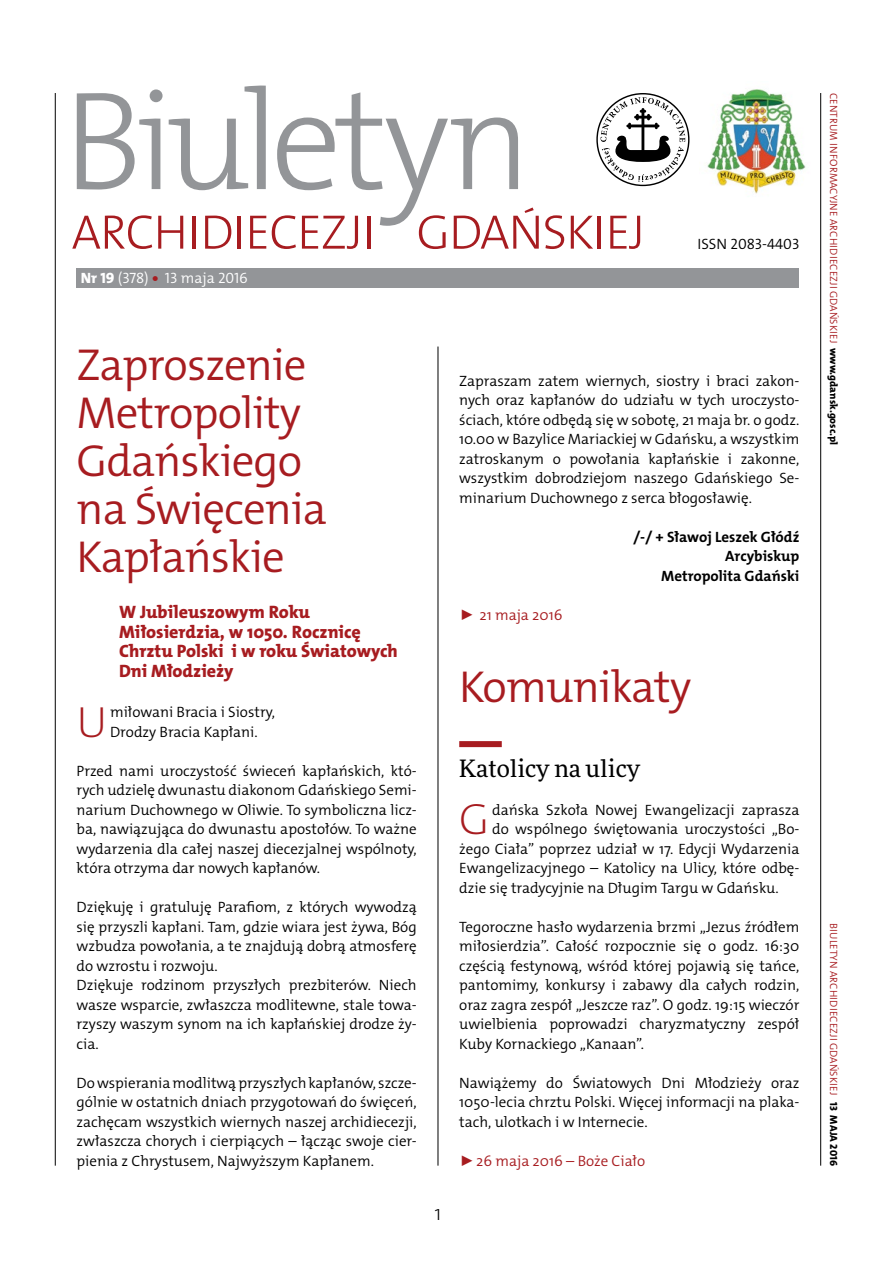
<style>
.page{position:relative;width:893px;height:1263px;background:#fff}
.page>*{position:absolute;margin:0;border:0;box-sizing:border-box;transform-origin:0 0}
.t1{font:45px/48px "The Mix HP4 Se Lig";letter-spacing:-.02em;color:#a71c20}
.t2{font:43.95px "The Mix HP2 Ex Lig";color:#a71c20}
.t3{font:24px "Freeday News";color:#000}
.t4{font:21px "The Mix HP2 Ex Lig";color:#000}
.t5{font:18px/19.5px "The Mix HP8 Ex Bld";color:#a71c20}
.t6{font:15px/19.5px "The Mix HP4 Se Lig";color:#000;text-align:justify}
.t7{font:15px/19.5px "The Mix HP7 Bld";color:#000;text-align:right}
.t8{font:15px "The Mix HP4 Se Lig";color:#a71c20}
.t9{font:15px "The Mix HP4 Se Lig";color:#fff}
.t10{font:10.5px "The Mix HP4 Se Lig";letter-spacing:.015em;color:#a71c20}
.s1{font-family:"The Mix HP8 Ex Bld"}
.s2{font-family:"The Mix HP8 Ex Bld";color:#a71c20}
.s3{font-family:"The Mix HP8 Ex Bld";color:#000}
</style>
<div class="page">
<hr style="left:55px;top:93px;width:1px;height:1073px;background:#000">
<hr style="left:438px;top:347px;width:1px;height:819px;background:#000">
<hr style="left:820px;top:93px;width:1px;height:1073px;background:#000">
<div style="left:459px;top:741px;width:43px;height:6px;background:#a71c20"></div>
<svg style="left:77px;top:89px;width:86px;height:100px"></svg>
<svg style="left:169px;top:85px;width:97px;height:105px"></svg>
<svg style="left:72px;top:215px;width:80px;height:34px"></svg>
<svg style="left:158px;top:216px;width:25px;height:33px"></svg>
<hr style="left:193px;top:216px;width:3px;height:33px;background:#a71c20">
<svg style="left:205px;top:216px;width:26px;height:33px"></svg>
<hr style="left:238px;top:216px;width:3px;height:33px;background:#a71c20">
<svg style="left:250px;top:216px;width:16px;height:33px"></svg>
<svg style="left:272px;top:92px;width:267px;height:157px"></svg>
<svg style="left:545px;top:215px;width:19px;height:34px"></svg>
<svg style="left:571px;top:216px;width:22px;height:33px"></svg>
<hr style="left:598px;top:216px;width:3px;height:33px;background:#a71c20">
<svg style="left:610px;top:216px;width:30px;height:33px"></svg>
<img style="left:707px;top:89px;width:99px;height:105px">
<svg style="left:596px;top:93px;width:93px;height:93px"></svg>
<div style="left:77px;top:268px;width:722px;height:20px;background:#939598"></div>
<p class="t9" style="left:81px;top:268px;width:169px"><span class="s1">Nr 19</span> (378) <span class="s2">•</span> 13 maja 2016</p>
<p class="t6" style="left:697px;top:234px;width:103px">ISSN 2083-4403</p>
<h1 class="t1" style="left:77px;top:341px;width:252px">Zaproszenie<br>Metropolity<br>Gdańskiego na Święcenia<br>Kapłańskie</h1>
<p class="t5" style="left:119px;top:602px;width:280px">W Jubileuszowym Roku<br>Miłosierdzia, w 1050. Rocznicę<br>Chrztu Polski i w roku Światowych<br>Dni Młodzieży</p>
<h2 class="t2" style="left:77px;top:693px;width:32px">U</h2>
<p class="t6" style="left:110px;top:702px;width:166px">miłowani Bracia i Siostry,<br>Drodzy Bracia Kapłani.</p>
<p class="t6" style="left:77px;top:761px;width:342px">Przed nami uroczystość świeceń kapłańskich, któ&shy;rych udzielę dwunastu diakonom Gdańskiego Semi&shy;narium Duchownego w Oliwie. To symboliczna licz&shy;ba, nawiązująca do dwunastu apostołów. To ważne wydarzenia dla całej naszej diecezjalnej wspólnoty, która otrzyma dar nowych kapłanów.</p>
<p class="t6" style="left:77px;top:897px;width:342px;text-align:left">Dziękuję i gratuluję Parafiom, z których wywodzą się przyszli kapłani. Tam, gdzie wiara jest żywa, Bóg wzbudza powołania, a te znajdują dobrą atmosferę do wzrostu i rozwoju.<br>Dziękuje rodzinom przyszłych prezbiterów. Niech wasze wsparcie, zwłaszcza modlitewne, stale towa&shy;rzyszy waszym synom na ich kapłańskiej drodze ży&shy;cia.</p>
<p class="t6" style="left:77px;top:1073px;width:342px">Do wspierania modlitwą przyszłych kapłanów, szcze&shy;gólnie w ostatnich dniach przygotowań do święceń, zachęcam wszystkich wiernych naszej archidiecezji, zwłaszcza chorych i cierpiących – łącząc swoje cier&shy;pienia z Chrystusem, Najwyższym Kapłanem.</p>
<h3 class="t4" style="left:434px;top:1199px;width:9px">1</h3>
<p class="t6" style="left:459px;top:371px;width:342px">Zapraszam zatem wiernych, siostry i braci zakon&shy;nych oraz kapłanów do udziału w tych uroczysto&shy;ściach, które odbędą się w sobotę, 21 maja br. o godz.<br>10.00 w Bazylice Mariackiej w Gdańsku, a wszystkim zatroskanym o powołania kapłańskie i zakonne, wszystkim dobrodziejom naszego Gdańskiego Se&shy;minarium Duchownego z serca błogosławię.</p>
<p class="t7" style="left:633px;top:527px;width:168px">/-/ + Sławoj Leszek Głódź<br>Arcybiskup<br>Metropolita Gdański</p>
<p class="t8" style="left:459px;top:605px;width:105px">► 21 maja 2016</p>
<h1 class="t1" style="left:459px;top:663px;width:233px">Komunikaty</h1>
<h3 class="t3" style="left:459px;top:754px;width:182px">Katolicy na ulicy</h3>
<h2 class="t2" style="left:459px;top:791px;width:32px">G</h2>
<p class="t6" style="left:492px;top:800px;width:309px">dańska Szkoła Nowej Ewangelizacji zaprasza</p>
<p class="t6" style="left:492px;top:819px;width:309px">do wspólnego świętowania uroczystości „Bo-</p>
<p class="t6" style="left:459px;top:839px;width:342px">żego Ciała” poprzez udział w 17. Edycji Wydarzenia</p>
<p class="t6" style="left:459px;top:858px;width:342px">Ewangelizacyjnego – Katolicy na Ulicy, które odbę-</p>
<p class="t6" style="left:459px;top:878px;width:321px">dzie się tradycyjnie na Długim Targu w Gdańsku.</p>
<p class="t6" style="left:459px;top:917px;width:342px">Tegoroczne hasło wydarzenia brzmi „Jezus źródłem miłosierdzia”. Całość rozpocznie się o godz. 16:30 częścią festynową, wśród której pojawią się tańce, pantomimy, konkursy i zabawy dla całych rodzin, oraz zagra zespół „Jeszcze raz”. O godz. 19:15 wieczór uwielbienia poprowadzi charyzmatyczny zespół Kuby Kornackiego „Kanaan”.</p>
<p class="t6" style="left:459px;top:1073px;width:342px">Nawiążemy do Światowych Dni Młodzieży oraz 1050-lecia chrztu Polski. Więcej informacji na plaka&shy;tach, ulotkach i w Internecie.</p>
<p class="t8" style="left:459px;top:1151px;width:187px">► 26 maja 2016 – Boże Ciało</p>
<p class="t10" style="left:840px;top:93px;width:354px;rotate:90deg">Centrum Informacyjne Archi di ecezji Gdański ej <span class="s3">www.gdansk.gosc.pl</span></p>
<p class="t10" style="left:840px;top:923px;width:244px;rotate:90deg">Bi uletyn Archi di ecezji Gdański ej <span class="s3">13 maja 2016</span></p>
</div>
